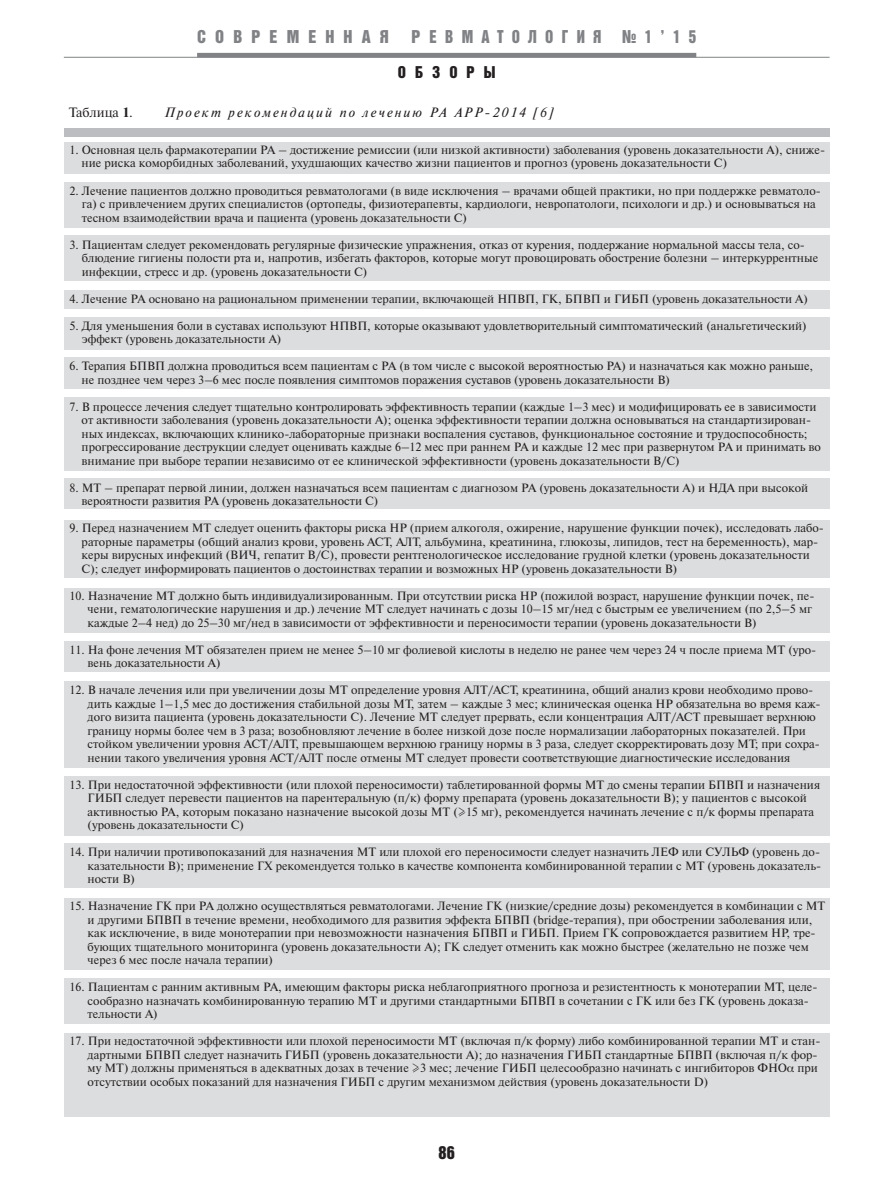
<style>
.page{position:relative;width:893px;height:1190px;background:#fff}
.page>*{position:absolute;margin:0;border:0;box-sizing:border-box;transform-origin:0 0}
.t1{font:18px "Bastion Kontrast";letter-spacing:.505em;color:#808285}
.t2{font:18px "Bastion Kontrast";color:#231f20}
.t3{font:16.5px "Bastion Kontrast";letter-spacing:.54em;color:#231f20}
.t4{font:italic 13.5px "Newton C";letter-spacing:.15em;color:#231f20}
.t5{font:13.5px "Newton C";color:#231f20}
.t6{font:12px/13.5px "Newton C";color:#231f20}
.s1{font-weight:700}
</style>
<div class="page">
<hr style="left:64px;top:57px;width:765px;height:1px;background:#808285">
<hr style="left:197px;top:53px;width:499px;height:4px;background:#808285">
<div style="left:64px;top:128px;width:765px;height:8px;background:#bbbdc0"></div>
<div style="left:64px;top:142px;width:765px;height:31px;background:#dcddde"></div>
<div style="left:64px;top:182px;width:765px;height:45px;background:#dcddde"></div>
<div style="left:64px;top:236px;width:765px;height:45px;background:#dcddde"></div>
<div style="left:64px;top:290px;width:765px;height:19px;background:#dcddde"></div>
<div style="left:64px;top:317px;width:765px;height:32px;background:#dcddde"></div>
<div style="left:64px;top:357px;width:765px;height:32px;background:#dcddde"></div>
<div style="left:64px;top:397px;width:765px;height:73px;background:#dcddde"></div>
<div style="left:64px;top:478px;width:765px;height:31px;background:#dcddde"></div>
<div style="left:64px;top:520px;width:765px;height:58px;background:#dcddde"></div>
<div style="left:64px;top:588px;width:765px;height:44px;background:#dcddde"></div>
<div style="left:64px;top:641px;width:765px;height:31px;background:#dcddde"></div>
<div style="left:64px;top:681px;width:765px;height:86px;background:#dcddde"></div>
<div style="left:64px;top:776px;width:765px;height:59px;background:#dcddde"></div>
<div style="left:64px;top:843px;width:765px;height:45px;background:#dcddde"></div>
<div style="left:64px;top:898px;width:765px;height:71px;background:#dcddde"></div>
<div style="left:64px;top:978px;width:765px;height:46px;background:#dcddde"></div>
<div style="left:64px;top:1032px;width:765px;height:84px;background:#dcddde"></div>
<h1 class="t1" style="left:197px;top:30px;width:193px">СОВPEМЕННАЯ</h1>
<h1 class="t1" style="left:411px;top:30px;width:286px">РЕВМАТОЛОГИЯ №1’15</h1>
<h2 class="t3" style="left:398px;top:66px;width:99px">ОБЗОРЫ</h2>
<p class="t5" style="left:69px;top:108px;width:66px">Таблица <span class="s1">1</span>.</p>
<p class="t4" style="left:165px;top:107px;width:390px">Проект рекомендаций по лечению РА АРР-2014 [6]</p>
<p class="t6" style="left:82px;top:144px;width:745px;text-indent:-12px">1. Основная цель фармакотерапии РА – достижение ремиссии (или низкой активности) заболевания (уровень доказательности A), сниже&shy;ние риска коморбидных заболеваний, ухудшающих качество жизни пациентов и прогноз (уровень доказательности С)</p>
<p class="t6" style="left:82px;top:185px;width:740px;text-indent:-12px">2. Лечение пациентов должно проводиться ревматологами (в виде исключения – врачами общей практики, но при поддержке ревматоло&shy;га) с привлечением других специалистов (ортопеды, физиотерапевты, кардиологи, невропатологи, психологи и др.) и основываться на тесном взаимодействии врача и пациента (уровень доказательности С)</p>
<p class="t6" style="left:82px;top:239px;width:738px;text-indent:-12px">3. Пациентам следует рекомендовать регулярные физические упражнения, отказ от курения, поддержание нормальной массы тела, со&shy;блюдение гигиены полости рта и, напротив, избегать факторов, которые могут провоцировать обострение болезни – интеркуррентные инфекции, стресс и др. (уровень доказательности С)</p>
<p class="t6" style="left:70px;top:293px;width:739px">4. Лечение РА основано на рациональном применении терапии, включающей НПВП, ГК, БПВП и ГИБП (уровень доказательности А)</p>
<p class="t6" style="left:82px;top:320px;width:726px;text-indent:-12px">5. Для уменьшения боли в суставах используют НПВП, которые оказывают удовлетворительный симптоматический (анальгетический) эффект (уровень доказательности А)</p>
<p class="t6" style="left:82px;top:360px;width:733px;text-indent:-12px">6. Терапия БПВП должна проводиться всем пациентам с РА (в том числе с высокой вероятностью РА) и назначаться как можно раньше, не позднее чем через 3–6 мес после появления симптомов поражения суставов (уровень доказательности В)</p>
<p class="t6" style="left:82px;top:401px;width:740px;text-indent:-12px">7. В процессе лечения следует тщательно контролировать эффективность терапии (каждые 1–3 мес) и модифицировать ее в зависимости от активности заболевания (уровень доказательности А); оценка эффективности терапии должна основываться на стандартизирован&shy;ных индексах, включающих клинико-лабораторные признаки воспаления суставов, функциональное состояние и трудоспособность; прогрессирование деструкции следует оценивать каждые 6–12 мес при раннем РА и каждые 12 мес при развернутом РА и принимать во внимание при выборе терапии независимо от ее клинической эффективности (уровень доказательности B/С)</p>
<p class="t6" style="left:82px;top:482px;width:728px;text-indent:-12px">8. МТ – препарат первой линии, должен назначаться всем пациентам с диагнозом РА (уровень доказательности A) и НДА при высокой вероятности развития РА (уровень доказательности С)</p>
<p class="t6" style="left:82px;top:522px;width:743px;text-indent:-12px">9. Перед назначением МТ следует оценить факторы риска НР (прием алкоголя, ожирение, нарушение функции почек), исследовать лабо&shy;раторные параметры (общий анализ крови, уровень АСТ, АЛТ, альбумина, креатинина, глюкозы, липидов, тест на беременность), мар&shy;керы вирусных инфекций (ВИЧ, гепатит В/С), провести рентгенологическое исследование грудной клетки (уровень доказательности C); следует информировать пациентов о достоинствах терапии и возможных НР (уровень доказательности B)</p>
<p class="t6" style="left:88px;top:590px;width:728px;text-indent:-18px">10. Назначение МТ должно быть индивидуализированным. При отсутствии риска НР (пожилой возраст, нарушение функции почек, пе&shy;чени, гематологические нарушения и др.) лечение МТ следует начинать с дозы 10–15 мг/нед с быстрым ее увеличением (по 2,5–5 мг каждые 2–4 нед) до 25–30 мг/нед в зависимости от эффективности и переносимости терапии (уровень доказательности В)</p>
<p class="t6" style="left:88px;top:644px;width:730px;text-indent:-18px">11. На фоне лечения МТ обязателен прием не менее 5–10 мг фолиевой кислоты в неделю не ранее чем через 24 ч после приема МТ (уро&shy;вень доказательности A)</p>
<p class="t6" style="left:88px;top:684px;width:734px;text-indent:-18px">12. В начале лечения или при увеличении дозы МТ определение уровня АЛТ/АСТ, креатинина, общий анализ крови необходимо прово&shy;дить каждые 1–1,5 мес до достижения стабильной дозы МТ, затем – каждые 3 мес; клиническая оценка НР обязательна во время каж&shy;дого визита пациента (уровень доказательности С). Лечение МТ следует прервать, если концентрация АЛТ/АСТ превышает верхнюю границу нормы более чем в 3 раза; возобновляют лечение в более низкой дозе после нормализации лабораторных показателей. При стойком увеличении уровня АСТ/АЛТ, превышающем верхнюю границу нормы в 3 раза, следует скорректировать дозу МТ; при сохра&shy;нении такого увеличения уровня АСТ/АЛТ после отмены МТ следует провести соответствующие диагностические исследования</p>
<p class="t6" style="left:88px;top:779px;width:734px;text-indent:-18px">13. При недостаточной эффективности (или плохой переносимости) таблетированной формы МТ до смены терапии БПВП и назначения ГИБП следует перевести пациентов на парентеральную (п/к) форму препарата (уровень доказательности B); у пациентов с высокой активностью РА, которым показано назначение высокой дозы МТ (≥15 мг), рекомендуется начинать лечение с п/к формы препарата (уровень доказательности С)</p>
<p class="t6" style="left:88px;top:846px;width:735px;text-align:justify;text-indent:-18px">14. При наличии противопоказаний для назначения МТ или плохой его переносимости следует назначить ЛЕФ или СУЛЬФ (уровень до&shy;казательности В); применение ГХ рекомендуется только в качестве компонента комбинированной терапии с МТ (уровень доказатель&shy;ности В)</p>
<p class="t6" style="left:88px;top:900px;width:739px;text-indent:-18px">15. Назначение ГК при РА должно осуществляться ревматологами. Лечение ГК (низкие/средние дозы) рекомендуется в комбинации с МТ и другими БПВП в течение времени, необходимого для развития эффекта БПВП (bridge-терапия), при обострении заболевания или, как исключение, в виде монотерапии при невозможности назначения БПВП и ГИБП. Прием ГК сопровождается развитием НР, тре&shy;бующих тщательного мониторинга (уровень доказательности А); ГК следует отменить как можно быстрее (желательно не позже чем через 6 мес после начала терапии)</p>
<p class="t6" style="left:88px;top:981px;width:731px;text-indent:-18px">16. Пациентам c ранним активным РА, имеющим факторы риска неблагоприятного прогноза и резистентность к монотерапии МТ, целе&shy;сообразно назначать комбинированную терапию МТ и другими стандартными БПВП в сочетании с ГК или без ГК (уровень доказа&shy;тельности А)</p>
<p class="t6" style="left:88px;top:1035px;width:734px;text-indent:-18px">17. При недостаточной эффективности или плохой переносимости МТ (включая п/к форму) либо комбинированной терапии МТ и стан&shy;дартными БПВП следует назначить ГИБП (уровень доказательности А); до назначения ГИБП стандартные БПВП (включая п/к фор&shy;му МТ) должны применяться в адекватных дозах в течение ≥3 мес; лечение ГИБП целесообразно начинать с ингибиторов ФНО при отсутствии особых показаний для назначения ГИБП с другим механизмом действия (уровень доказательности D)</p>
<h1 class="t2" style="left:438px;top:1145px;width:18px">86</h1>
</div>
